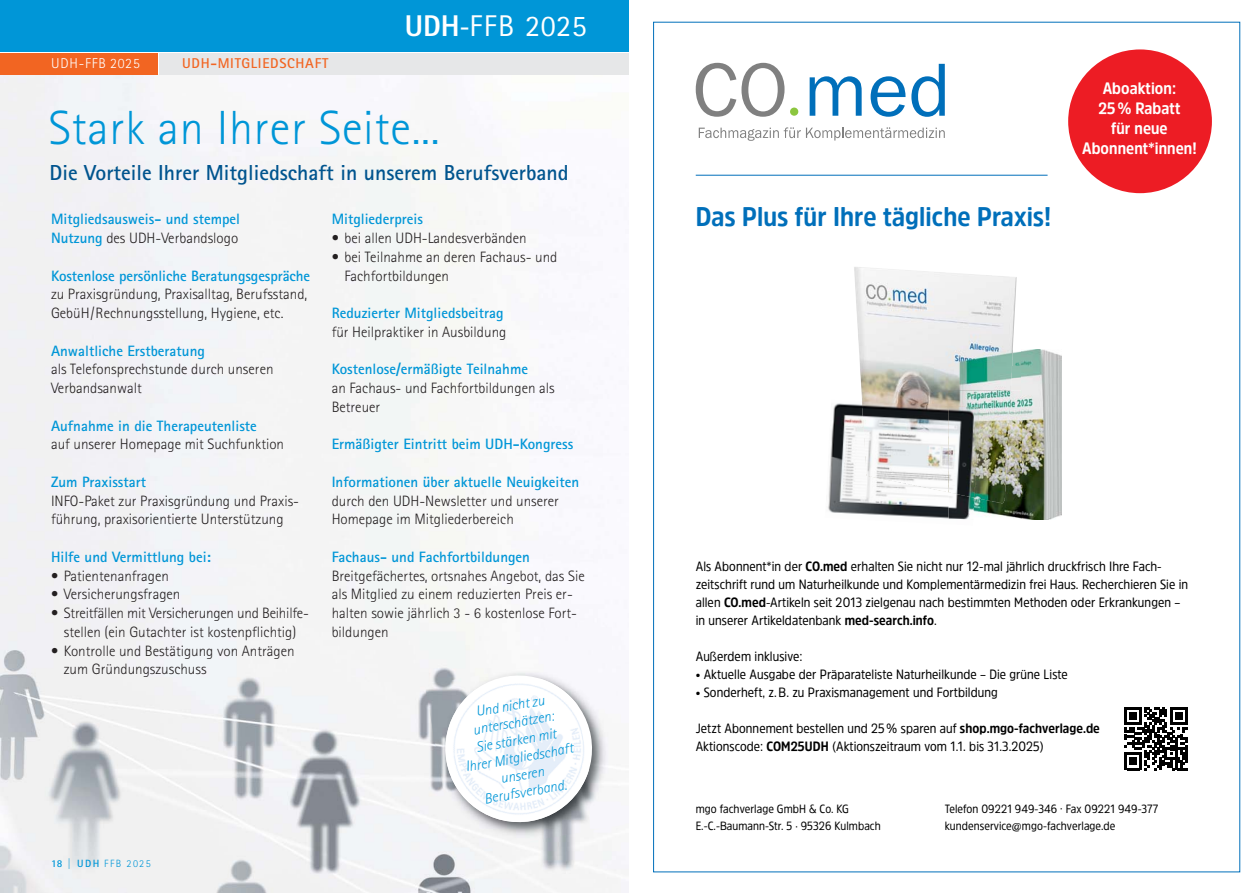
<style>
.page{position:relative;width:1259px;height:893px;background:#fff}
.page>*{position:absolute;margin:0;border:0;box-sizing:border-box;transform-origin:0 0}
.t1{font:300 48px "Agfa Rotis Sans Serif";letter-spacing:.015em;color:#0096d7}
.t2{font:30px "Agfa Rotis Sans Serif";letter-spacing:.025em;color:#fff;scale:.8 1}
.t3{font:700 27px "Amsi Pro Narw";color:#006fba}
.t4{font:700 21.75px "Agfa Rotis Sans Serif";color:#00548e}
.t5{font:700 16.5px "Amsi Pro Narw";color:#fff}
.t6{font:300 15px/18.8px "Agfa Rotis Sans Serif";color:#231f20}
.t7{font:700 15px/18.8px "Agfa Rotis Sans Serif";color:#0096d7}
.t8{font:italic 300 14.55px/17.5px "Agfa Rotis Sans Serif";color:#0096d7;text-align:center}
.t9{font:700 14.25px "Agfa Rotis Sans Serif";letter-spacing:.05em;color:#f26522}
.t10{font:300 14.25px "Agfa Rotis Sans Serif";letter-spacing:.06em;color:#fff}
.t11{font:13.5px/18px "Amsi Pro Narw";color:#000}
.t12{font:12px/16.8px "Amsi Pro Narw";color:#000}
.t13{font:300 10.5px "Agfa Rotis Sans Serif";letter-spacing:.15em;color:#0096d7}
.s1{font-weight:800}
.s2{font-weight:300;color:#231f20}
.s3{font-weight:700}
</style>
<div class="page">
<img style="left:0;top:74px;width:629px;height:819px">
<div style="left:0;top:0;width:629px;height:51px;background:#0096d7"></div>
<div style="left:159px;top:53px;width:470px;height:21px;background:#e6e7e8"></div>
<div style="left:0;top:53px;width:157px;height:21px;background:#f26522"></div>
<img style="left:425px;top:655px;width:200px;height:200px">
<svg style="left:439px;top:670px;width:159px;height:158px"></svg>
<img style="left:445px;top:679px;width:144px;height:143px">
<hr style="left:696px;top:175px;width:351px;height:1px;background:#006fba">
<svg style="left:696px;top:63px;width:88px;height:54px"></svg>
<svg style="left:809px;top:76px;width:52px;height:40px"></svg>
<svg style="left:870px;top:76px;width:35px;height:41px"></svg>
<svg style="left:911px;top:64px;width:33px;height:53px"></svg>
<div style="left:790px;top:108px;width:8px;height:8px;background:#8cc63f;border-radius:50%"></div>
<svg style="left:699px;top:127px;width:245px;height:14px"></svg>
<img style="left:854px;top:267px;width:155px;height:10px">
<div style="left:1068px;top:49px;width:144px;height:144px;background:#ed1c24;border-radius:50%"></div>
<svg style="left:1124px;top:707px;width:63px;height:63px"></svg>
<img style="left:948px;top:350px;width:62px;height:40px">
<img style="left:1010px;top:350px;width:12px;height:40px">
<img style="left:1022px;top:350px;width:39px;height:169px">
<img style="left:948px;top:390px;width:25px;height:64px">
<img style="left:861px;top:401px;width:87px;height:53px">
<img style="left:973px;top:390px;width:49px;height:129px">
<img style="left:828px;top:454px;width:145px;height:66px">
<p class="t10" style="left:51px;top:59px;width:90px">UDH-FFB 2025</p>
<p class="t9" style="left:182px;top:59px;width:148px">UDH-MITGLIEDSCHAFT</p>
<h2 class="t2" style="left:405px;top:16px;width:229px"><span class="s1">UDH</span>-FFB 2025</h2>
<h1 class="t1" style="left:49px;top:111px;width:392px">Stark an Ihrer Seite...</h1>
<h3 class="t4" style="left:50px;top:165px;width:521px">Die Vorteile Ihrer Mitgliedschaft in unserem Berufsverband</h3>
<p class="t7" style="left:51px;top:211px;width:191px">Mitgliedsausweis- und stempel<br>Nutzung <span class="s2">des UDH-Verbandslogo</span></p>
<p class="t7" style="left:51px;top:268px;width:261px">Kostenlose persönliche Beratungsgespräche</p>
<p class="t6" style="left:51px;top:286px;width:258px">zu Praxisgründung, Praxisalltag, Berufsstand,<br>GebüH/Rechnungsstellung, Hygiene, etc.</p>
<p class="t7" style="left:51px;top:343px;width:155px">Anwaltliche Erstberatung</p>
<p class="t6" style="left:51px;top:361px;width:224px">als Telefonsprechstunde durch unseren<br>Verbandsanwalt</p>
<p class="t7" style="left:51px;top:418px;width:207px">Aufnahme in die Therapeutenliste</p>
<p class="t6" style="left:51px;top:436px;width:235px">auf unserer Homepage mit Suchfunktion</p>
<p class="t7" style="left:51px;top:474px;width:96px">Zum Praxisstart</p>
<p class="t6" style="left:51px;top:492px;width:249px">INFO-Paket zur Praxisgründung und Praxis&shy;führung, praxisorientierte Unterstützung</p>
<p class="t7" style="left:51px;top:549px;width:161px">Hilfe und Vermittlung bei:</p>
<p class="t6" style="left:51px;top:567px;width:120px">• Patientenanfragen</p>
<p class="t6" style="left:51px;top:586px;width:131px">• Versicherungsfragen</p>
<p class="t6" style="left:51px;top:605px;width:259px;text-align:center">• Streitfällen mit Versicherungen und Beihilfe&shy;stellen (ein Gutachter ist kostenpflichtig)</p>
<p class="t6" style="left:64px;top:642px;width:232px;text-indent:-13px">• Kontrolle und Bestätigung von Anträgen zum Gründungszuschuss</p>
<p class="t13" style="left:51px;top:860px;width:101px"><span class="s3">18</span> | <span class="s3">UDH</span> FFB 2025</p>
<p class="t7" style="left:332px;top:211px;width:93px">Mitgliederpreis</p>
<p class="t6" style="left:332px;top:230px;width:196px">• bei allen UDH-Landesverbänden</p>
<p class="t6" style="left:344px;top:249px;width:215px;text-indent:-13px">• bei Teilnahme an deren Fachaus- und<br>Fachfortbildungen</p>
<p class="t7" style="left:332px;top:305px;width:173px">Reduzierter Mitgliedsbeitrag</p>
<p class="t6" style="left:332px;top:324px;width:176px">für Heilpraktiker in Ausbildung</p>
<p class="t7" style="left:332px;top:361px;width:198px">Kostenlose/ermäßigte Teilnahme</p>
<p class="t6" style="left:332px;top:380px;width:224px">an Fachaus- und Fachfortbildungen als<br>Betreuer</p>
<p class="t7" style="left:332px;top:436px;width:243px">Ermäßigter Eintritt beim UDH-Kongress</p>
<p class="t7" style="left:332px;top:474px;width:249px">Informationen über aktuelle Neuigkeiten</p>
<p class="t6" style="left:332px;top:492px;width:229px">durch den UDH-Newsletter und unserer<br>Homepage im Mitgliederbereich</p>
<p class="t7" style="left:332px;top:549px;width:200px">Fachaus- und Fachfortbildungen</p>
<p class="t6" style="left:332px;top:567px;width:255px">Breitgefächertes, ortsnahes Angebot, das Sie als Mitglied zu einem reduzierten Preis er&shy;halten sowie jährlich 3 - 6 kostenlose Fort&shy;bildungen</p>
<p class="t8" style="left:455px;top:708px;width:111px;rotate:-10deg">Und nicht zu unterschätzen:<br>Sie stärken mit<br>Ihrer Mitgliedschaft unseren<br>Berufsverband.</p>
<p class="t5" style="left:1102px;top:83px;width:75px">Aboaktion:</p>
<p class="t5" style="left:1098px;top:102px;width:84px">25% Rabatt</p>
<p class="t5" style="left:1111px;top:122px;width:58px">für neue</p>
<h3 class="t3" style="left:696px;top:207px;width:357px">Das Plus für Ihre tägliche Praxis!</h3>
<p class="t5" style="left:1082px;top:142px;width:116px">Abonnent*innen!</p>
<p class="t11" style="left:696px;top:558px;width:467px">Als Abonnent*in der <span class="s3">CO.med</span> erhalten Sie nicht nur 12-mal jährlich druckfrisch Ihre Fach-</p>
<p class="t11" style="left:696px;top:576px;width:494px">zeitschrift rund um Naturheilkunde und Komplementärmedizin frei Haus. Recherchieren Sie in allen <span class="s3">CO.med</span>-Artikeln seit 2013 zielgenau nach bestimmten Methoden oder Erkrankungen – in unserer Artikeldatenbank <span class="s3">med-search.info</span>.</p>
<p class="t11" style="left:696px;top:648px;width:108px">Außerdem inklusive:</p>
<p class="t11" style="left:696px;top:666px;width:374px">• Aktuelle Ausgabe der Präparateliste Naturheilkunde – Die grüne Liste</p>
<p class="t11" style="left:696px;top:684px;width:304px">• Sonderheft, z. B. zu Praxismanagement und Fortbildung</p>
<p class="t11" style="left:696px;top:720px;width:406px">Jetzt Abonnement bestellen und 25 % sparen auf <span class="s3">shop.mgo-fachverlage.de<br></span>Aktionscode: <span class="s3">COM25UDH</span> (Aktionszeitraum vom 1.1. bis 31.3.2025)</p>
<p class="t12" style="left:696px;top:801px;width:187px">mgo fachverlage GmbH &amp; Co. KG<br>E.-C.-Baumann-Str. 5 · 95326 Kulmbach</p>
<p class="t12" style="left:944px;top:801px;width:215px">Telefon 09221 949-346 · Fax 09221 949-377 kundenservice@mgo-fachverlage.de</p>
</div>
